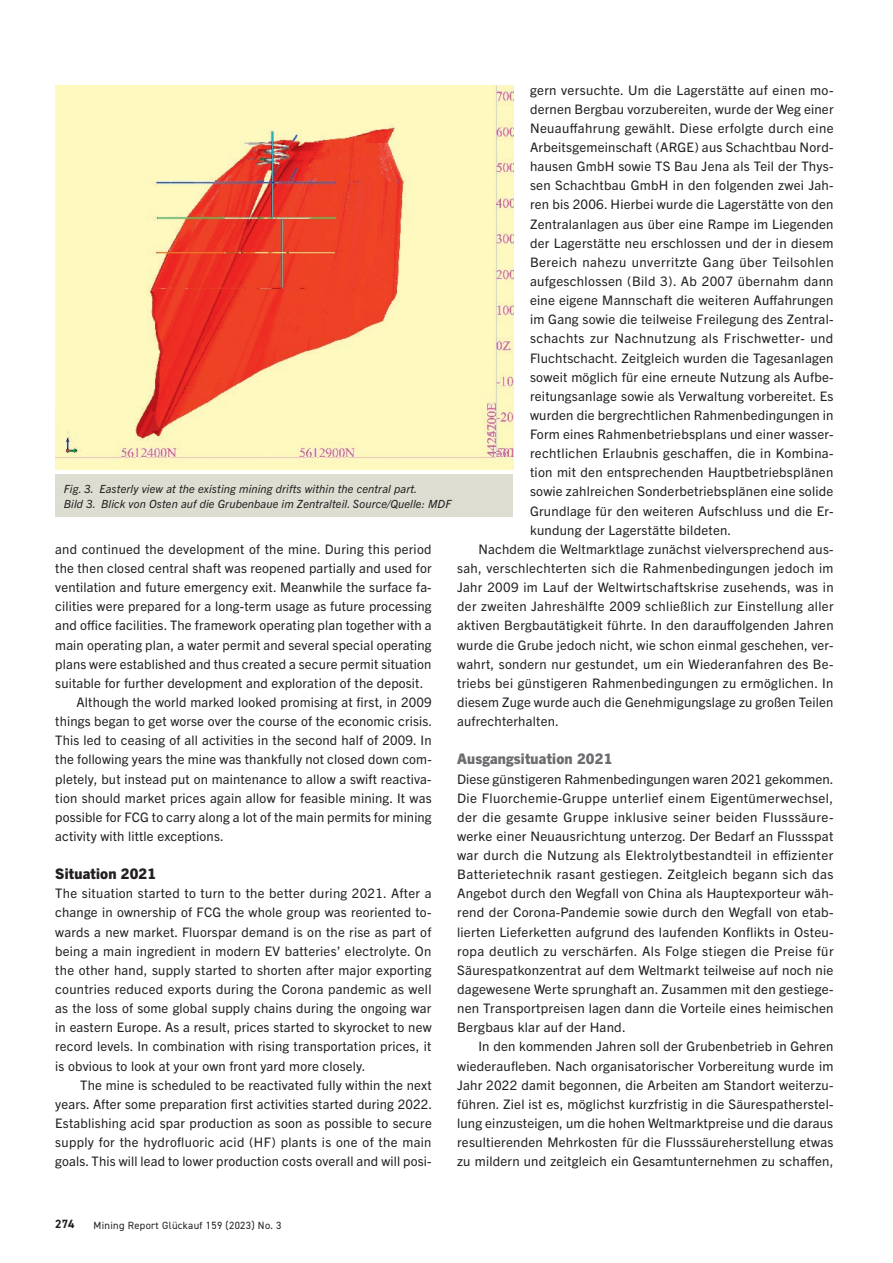
<style>
.page{position:relative;width:893px;height:1263px;background:#fff}
.page>*{position:absolute;margin:0;border:0;box-sizing:border-box;transform-origin:0 0}
.t1{font:800 14.7px "Trade Gothic Next LT Pro";letter-spacing:.01em;color:#6c6d70}
.t2{font:800 14.7px "Trade Gothic Next LT Pro";letter-spacing:.01em;color:#231f20}
.t3{font:13.2px/19.2px "Trade Gothic Next LT Pro";letter-spacing:.015em;color:#231f20;text-align:justify}
.t4{font:13.2px "Trade Gothic Next LT Pro";letter-spacing:.035em;color:#231f20}
.t5{font:700 12px "DIN2014";color:#231f20}
.t6{font:italic 11.25px/15px "Trade Gothic Next LT Pro";letter-spacing:.01em;color:#231f20}
.t7{font:10.5px "DIN2014";letter-spacing:.03em;color:#231f20}
</style>
<div class="page">
<img style="left:55px;top:85px;width:458px;height:384px">
<div style="left:55px;top:474px;width:458px;height:43px;background:#deddd1"></div>
<p class="t3" style="left:530px;top:79px;width:305px">gern versuchte. Um die Lagerstätte auf einen mo-</p>
<p class="t3" style="left:530px;top:98px;width:305px">dernen Bergbau vorzubereiten, wurde der Weg einer</p>
<p class="t3" style="left:530px;top:118px;width:305px">Neuauffahrung gewählt. Diese erfolgte durch eine</p>
<p class="t3" style="left:530px;top:137px;width:305px">Arbeitsgemeinschaft (ARGE) aus Schachtbau Nord-</p>
<p class="t3" style="left:530px;top:156px;width:305px">hausen GmbH sowie TS Bau Jena als Teil der Thys-</p>
<p class="t3" style="left:530px;top:175px;width:305px">sen Schachtbau GmbH in den folgenden zwei Jah-</p>
<p class="t3" style="left:530px;top:194px;width:305px">ren bis 2006. Hierbei wurde die Lagerstätte von den</p>
<p class="t3" style="left:530px;top:213px;width:305px">Zentralanlagen aus über eine Rampe im Liegenden</p>
<p class="t3" style="left:530px;top:232px;width:305px">der Lagerstätte neu erschlossen und der in diesem</p>
<p class="t4" style="left:530px;top:253px;width:305px">Bereich nahezu unverritzte Gang über Teilsohlen</p>
<p class="t3" style="left:530px;top:271px;width:305px">aufgeschlossen (Bild 3). Ab 2007 übernahm dann</p>
<p class="t3" style="left:530px;top:290px;width:305px">eine eigene Mannschaft die weiteren Auffahrungen</p>
<p class="t3" style="left:530px;top:309px;width:305px">im Gang sowie die teilweise Freilegung des Zentral-</p>
<p class="t4" style="left:530px;top:329px;width:305px">schachts zur Nachnutzung als Frischwetter- und</p>
<p class="t3" style="left:530px;top:347px;width:305px">Fluchtschacht. Zeitgleich wurden die Tagesanlagen</p>
<p class="t3" style="left:530px;top:366px;width:305px">soweit möglich für eine erneute Nutzung als Aufbe-</p>
<p class="t3" style="left:530px;top:385px;width:305px">reitungsanlage sowie als Verwaltung vorbereitet. Es</p>
<p class="t3" style="left:530px;top:405px;width:305px">wurden die bergrechtlichen Rahmenbedingungen in</p>
<p class="t3" style="left:530px;top:424px;width:305px">Form eines Rahmenbetriebsplans und einer wasser-</p>
<p class="t3" style="left:530px;top:443px;width:305px">rechtlichen Erlaubnis geschaffen, die in Kombina-</p>
<p class="t3" style="left:530px;top:462px;width:305px">tion mit den entsprechenden Hauptbetriebsplänen</p>
<p class="t3" style="left:530px;top:481px;width:305px">sowie zahlreichen Sonderbetriebsplänen eine solide</p>
<p class="t3" style="left:530px;top:500px;width:305px">Grundlage für den weiteren Aufschluss und die Er-</p>
<p class="t3" style="left:530px;top:519px;width:203px">kundung der Lagerstätte bildeten.</p>
<p class="t3" style="left:478px;top:539px;width:357px">Nachdem die Weltmarktlage zunächst vielversprechend aus-</p>
<p class="t3" style="left:457px;top:558px;width:378px">sah, verschlechterten sich die Rahmenbedingungen jedoch im</p>
<p class="t3" style="left:457px;top:577px;width:378px">Jahr 2009 im Lauf der Weltwirtschaftskrise zusehends, was in</p>
<p class="t3" style="left:457px;top:596px;width:378px">der zweiten Jahreshälfte 2009 schließlich zur Einstellung aller</p>
<p class="t3" style="left:457px;top:615px;width:378px">aktiven Bergbautätigkeit führte. In den darauffolgenden Jahren</p>
<p class="t3" style="left:457px;top:634px;width:378px">wurde die Grube jedoch nicht, wie schon einmal geschehen, ver-</p>
<p class="t3" style="left:457px;top:653px;width:378px">wahrt, sondern nur gestundet, um ein Wiederanfahren des Be-</p>
<p class="t3" style="left:457px;top:672px;width:378px">triebs bei günstigeren Rahmenbedingungen zu ermöglichen. In</p>
<p class="t3" style="left:457px;top:692px;width:378px">diesem Zuge wurde auch die Genehmigungslage zu großen Teilen</p>
<p class="t3" style="left:457px;top:711px;width:103px">aufrechterhalten.</p>
<p class="t1" style="left:457px;top:749px;width:157px">Ausgangsituation 2021</p>
<p class="t3" style="left:457px;top:768px;width:378px">Diese günstigeren Rahmenbedingungen waren 2021 gekommen.<br>Die Fluorchemie-Gruppe unterlief einem Eigentümerwechsel, der die gesamte Gruppe inklusive seiner beiden Flusssäure&shy;werke einer Neuausrichtung unterzog. Der Bedarf an Flussspat war durch die Nutzung als Elektrolytbestandteil in effizienter Batterietechnik rasant gestiegen. Zeitgleich begann sich das Angebot durch den Wegfall von China als Hauptexporteur wäh&shy;rend der Corona-Pandemie sowie durch den Wegfall von etab&shy;lierten Lieferketten aufgrund des laufenden Konflikts in Osteu&shy;ropa deutlich zu verschärfen. Als Folge stiegen die Preise für Säurespatkonzentrat auf dem Weltmarkt teilweise auf noch nie dagewesene Werte sprunghaft an. Zusammen mit den gestiege&shy;nen Transportpreisen lagen dann die Vorteile eines heimischen Bergbaus klar auf der Hand.</p>
<p class="t3" style="left:457px;top:1036px;width:378px;text-indent:21px">In den kommenden Jahren soll der Grubenbetrieb in Gehren wiederaufleben. Nach organisatorischer Vorbereitung wurde im Jahr 2022 damit begonnen, die Arbeiten am Standort weiterzu&shy;führen. Ziel ist es, möglichst kurzfristig in die Säurespatherstel&shy;lung einzusteigen, um die hohen Weltmarktpreise und die daraus resultierenden Mehrkosten für die Flusssäureherstellung etwas zu mildern und zeitgleich ein Gesamtunternehmen zu schaffen,</p>
<p class="t6" style="left:64px;top:480px;width:389px">Fig. 3. Easterly view at the existing mining drifts within the central part.<br>Bild 3. Blick von Osten auf die Grubenbaue im Zentralteil. Source/Quelle: MDF</p>
<p class="t3" style="left:55px;top:539px;width:378px">and continued the development of the mine. During this period</p>
<p class="t3" style="left:55px;top:558px;width:378px">the then closed central shaft was reopened partially and used for</p>
<p class="t3" style="left:55px;top:577px;width:378px">ventilation and future emergency exit. Meanwhile the surface fa-</p>
<p class="t3" style="left:55px;top:596px;width:378px">cilities were prepared for a long-term usage as future processing</p>
<p class="t3" style="left:55px;top:615px;width:378px">and office facilities. The framework operating plan together with a</p>
<p class="t3" style="left:55px;top:634px;width:378px">main operating plan, a water permit and several special operating</p>
<p class="t3" style="left:55px;top:653px;width:378px">plans were established and thus created a secure permit situation</p>
<p class="t3" style="left:55px;top:672px;width:370px">suitable for further development and exploration of the deposit.</p>
<p class="t3" style="left:77px;top:692px;width:357px">Although the world marked looked promising at first, in 2009</p>
<p class="t3" style="left:55px;top:711px;width:378px">things began to get worse over the course of the economic crisis.</p>
<p class="t3" style="left:55px;top:730px;width:378px">This led to ceasing of all activities in the second half of 2009. In</p>
<p class="t3" style="left:55px;top:749px;width:378px">the following years the mine was thankfully not closed down com-</p>
<p class="t3" style="left:55px;top:768px;width:378px">pletely, but instead put on maintenance to allow a swift reactiva-</p>
<p class="t3" style="left:55px;top:787px;width:378px">tion should market prices again allow for feasible mining. It was</p>
<p class="t3" style="left:55px;top:806px;width:378px">possible for FCG to carry along a lot of the main permits for mining</p>
<p class="t3" style="left:55px;top:826px;width:170px">activity with little exceptions.</p>
<p class="t2" style="left:55px;top:864px;width:102px">Situation 2021</p>
<p class="t3" style="left:55px;top:883px;width:378px">The situation started to turn to the better during 2021. After a change in ownership of FCG the whole group was reoriented to&shy;wards a new market. Fluorspar demand is on the rise as part of being a main ingredient in modern EV batteries’ electrolyte. On the other hand, supply started to shorten after major exporting countries reduced exports during the Corona pandemic as well as the loss of some global supply chains during the ongoing war in eastern Europe. As a result, prices started to skyrocket to new record levels. In combination with rising transportation prices, it is obvious to look at your own front yard more closely.</p>
<p class="t3" style="left:55px;top:1074px;width:378px;text-indent:25px">The mine is scheduled to be reactivated fully within the next years. After some preparation first activities started during 2022.<br>Establishing acid spar production as soon as possible to secure supply for the hydrofluoric acid (HF) plants is one of the main goals. This will lead to lower production costs overall and will posi-</p>
<p class="t5" style="left:55px;top:1216px;width:21px">274</p>
<p class="t7" style="left:94px;top:1218px;width:189px">Mining Report Glückauf 159 (2023) No. 3</p>
</div>
